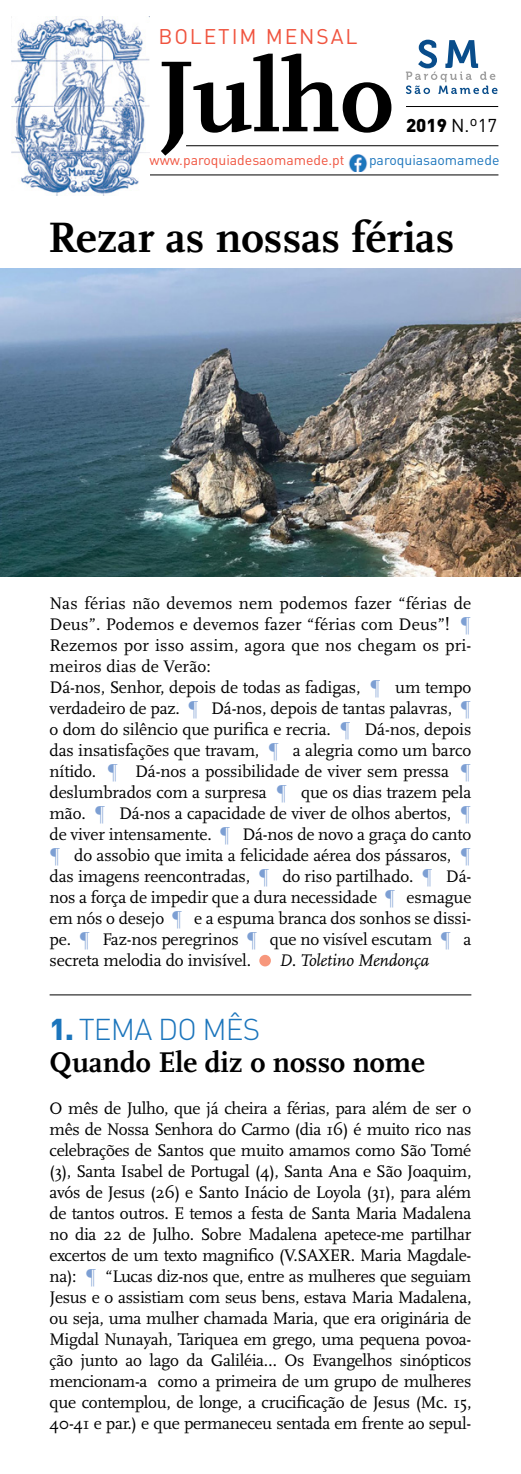
<style>
.page{position:relative;width:521px;height:1474px;background:#fff}
.page>*{position:absolute;margin:0;border:0;box-sizing:border-box;transform-origin:0 0}
.t1{font:700 105.35px "Scala";color:#000}
.t2{font:700 44.45px "Scala";color:#000}
.t3{font:700 29.75px "Scala";color:#000}
.t4{font:300 29.75px "DIN";letter-spacing:-.03em;color:#1b75bc}
.t5{font:21px "DIN";letter-spacing:.09em;color:#f0533e}
.t6{font:18.38px "DIN";color:#000}
.t7{font:17.5px/21px "Scala";letter-spacing:-.01em;color:#000}
.t8{font:italic 17.5px "Scala";letter-spacing:-.01em;color:#000}
.t9{font:14px "DIN";color:#f0533e}
.t10{font:14px "DIN";color:#1b75bc}
.s1{font-weight:900}
.s2{color:#7d9fd3}
</style>
<div class="page">
<div style="left:259px;top:954px;width:12px;height:12px;background:#f7977c;border-radius:50%"></div>
<img style="left:0;top:269px;width:521px;height:307px">
<hr style="left:50px;top:994px;width:421px;height:1px;background:#000">
<hr style="left:186px;top:145px;width:312px;height:1px;background:#000">
<hr style="left:406px;top:106px;width:92px;height:1px;background:#000">
<hr style="left:12px;top:175px;width:486px;height:1px;background:#000">
<img style="left:348px;top:155px;width:20px;height:16px">
<svg style="left:406px;top:40px;width:91px;height:54px"></svg>
<img style="left:12px;top:16px;width:137px;height:180px">
<p class="t5" style="left:158px;top:24px;width:200px">BOLETIM MENSAL</p>
<h1 class="t1" style="left:158px;top:37px;width:237px">Julho</h1>
<p class="t6" style="left:406px;top:114px;width:93px"><span class="s1">2019</span> N.º17</p>
<p class="t9" style="left:150px;top:151px;width:196px">www.paroquiadesaomamede.pt</p>
<p class="t10" style="left:369px;top:151px;width:132px">paroquiasaomamede</p>
<h2 class="t2" style="left:48px;top:212px;width:408px">Rezar as nossas férias</h2>
<p class="t7" style="left:50px;top:593px;width:423px">Nas férias não devemos nem podemos fazer “férias de Deus”. Podemos e devemos fazer “férias com Deus”! <span class="s2">¶ </span>Rezemos por isso assim, agora que nos chegam os pri&shy;meiros dias de Verão:<br>Dá-nos, Senhor, depois de todas as fadigas, <span class="s2">¶</span> um tempo verdadeiro de paz. <span class="s2">¶</span> Dá-nos, depois de tantas palavras, <span class="s2">¶ </span>o dom do silêncio que purifica e recria. <span class="s2">¶</span> Dá-nos, depois das insatisfações que travam, <span class="s2">¶</span> a alegria como um barco nítido. <span class="s2">¶</span> Dá-nos a possibilidade de viver sem pressa <span class="s2">¶ </span>deslumbrados com a surpresa <span class="s2">¶</span> que os dias trazem pela mão. <span class="s2">¶</span> Dá-nos a capacidade de viver de olhos abertos, <span class="s2">¶ </span>de viver intensamente. <span class="s2">¶</span> Dá-nos de novo a graça do canto <span class="s2">¶</span> do assobio que imita a felicidade aérea dos pássaros, <span class="s2">¶ </span>das imagens reencontradas, <span class="s2">¶</span> do riso partilhado. <span class="s2">¶</span> Dá&shy;nos a força de impedir que a dura necessidade <span class="s2">¶</span> esmague em nós o desejo <span class="s2">¶</span> e a espuma branca dos sonhos se dissi&shy;pe. <span class="s2">¶</span> Faz-nos peregrinos <span class="s2">¶</span> que no visível escutam <span class="s2">¶</span> a secreta melodia do invisível.</p>
<p class="t8" style="left:279px;top:951px;width:152px">D. Toletino Mendonça</p>
<h3 class="t4" style="left:50px;top:1010px;width:212px"><span class="s1">1.</span> TEMA DO MÊS</h3>
<h3 class="t3" style="left:50px;top:1044px;width:377px">Quando Ele diz o nosso nome</h3>
<p class="t7" style="left:50px;top:1097px;width:423px;text-align:justify">O mês de Julho, que já cheira a férias, para além de ser o mês de Nossa Senhora do Carmo (dia 16) é muito rico nas celebrações de Santos que muito amamos como São Tomé (3), Santa Isabel de Portugal (4), Santa Ana e São Joaquim, avós de Jesus (26) e Santo Inácio de Loyola (31), para além de tantos outros. E temos a festa de Santa Maria Madalena no dia 22 de Julho. Sobre Madalena apetece-me partilhar excertos de um texto magnifico (V.SAXER. Maria Magdale&shy;na): <span class="s2">¶</span> “Lucas diz-nos que, entre as mulheres que seguiam Jesus e o assistiam com seus bens, estava Maria Madalena, ou seja, uma mulher chamada Maria, que era originária de Migdal Nunayah, Tariquea em grego, uma pequena povoa&shy;ção junto ao lago da Galiléia… Os Evangelhos sinópticos mencionam-a como a primeira de um grupo de mulheres que contemplou, de longe, a crucificação de Jesus (Mc. 15, 40-41 e par.) e que permaneceu sentada em frente ao sepul-</p>
</div>
